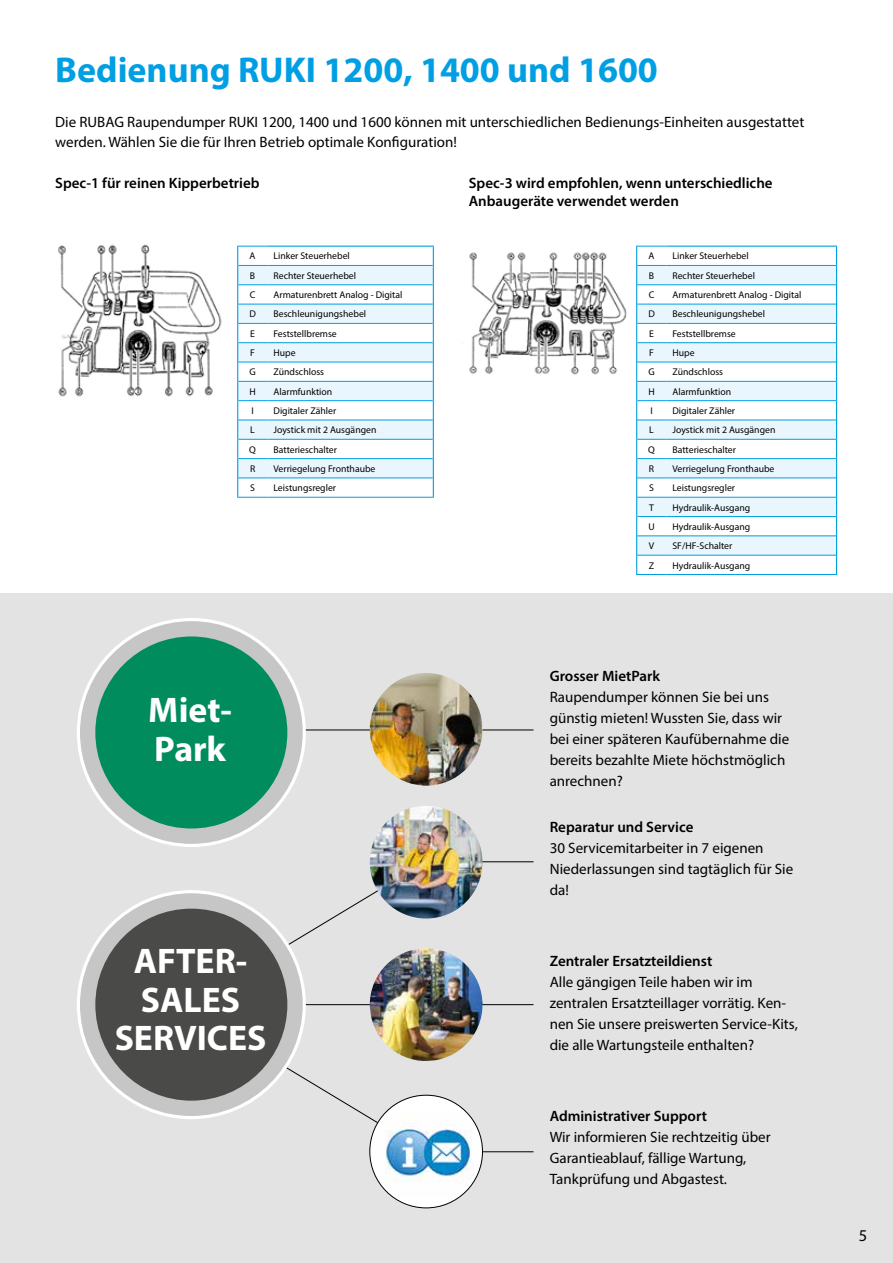
<style>
.page{position:relative;width:893px;height:1263px;background:#fff}
.page>*{position:absolute;margin:0;border:0;box-sizing:border-box;transform-origin:0 0}
.t1{font:700 36px "Myriad Pro";color:#009fe3}
.t2{font:700 35.7px/38.2px "Myriad Pro";color:#fff;text-align:center}
.t3{font:16.5px "Myriad Pro";color:#000}
.t4{font:15px/21px "Myriad Pro";color:#000}
.t5{font:600 15px/18px "Myriad Pro";color:#000}
.t6{font:9.75px "Myriad Pro";color:#000}
</style>
<div class="page">
<img style="left:58px;top:244px;width:184px;height:153px">
<img style="left:469px;top:245px;width:171px;height:130px">
<div style="left:0;top:593px;width:893px;height:670px;background:#e3e3e3"></div>
<hr style="left:425px;top:861px;width:108px;height:1px;background:#000">
<hr style="left:186px;top:1004px;width:347px;height:1px;background:#000">
<svg style="left:179px;top:861px;width:248px;height:292px"></svg>
<hr style="left:425px;top:1151px;width:108px;height:1px;background:#000">
<div style="left:78px;top:892px;width:226px;height:225px;background:#c6c6c6;border-radius:50%"></div>
<div style="left:95px;top:909px;width:192px;height:192px;background:#4a4a49;border-radius:50%"></div>
<img style="left:370px;top:806px;width:112px;height:112px;border-radius:56px">
<img style="left:370px;top:948px;width:112px;height:113px;border-radius:56px">
<div style="left:370px;top:1095px;width:112px;height:113px;background:#fff;border-radius:50%"></div>
<img style="left:370px;top:1113px;width:112px;height:84px">
<hr style="left:259px;top:730px;width:274px;height:1px;background:#000">
<img style="left:370px;top:673px;width:112px;height:113px;border-radius:56px">
<hr style="left:237px;top:497px;width:30px;height:1px;background:#009fe3">
<hr style="left:267px;top:497px;width:167px;height:1px;background:#009fe3">
<svg style="left:237px;top:246px;width:197px;height:251px"></svg>
<svg style="left:666px;top:266px;width:170px;height:289px;fill:#eaf6fe"></svg>
<hr style="left:666px;top:265px;width:170px;height:1px;background:#009fe3">
<hr style="left:666px;top:284px;width:170px;height:1px;background:#009fe3">
<hr style="left:666px;top:304px;width:170px;height:1px;background:#009fe3">
<hr style="left:666px;top:323px;width:170px;height:1px;background:#009fe3">
<hr style="left:666px;top:342px;width:170px;height:1px;background:#009fe3">
<hr style="left:666px;top:362px;width:170px;height:1px;background:#009fe3">
<hr style="left:666px;top:381px;width:170px;height:1px;background:#009fe3">
<hr style="left:666px;top:400px;width:170px;height:1px;background:#009fe3">
<hr style="left:666px;top:420px;width:170px;height:1px;background:#009fe3">
<hr style="left:666px;top:439px;width:170px;height:1px;background:#009fe3">
<hr style="left:666px;top:458px;width:170px;height:1px;background:#009fe3">
<hr style="left:666px;top:477px;width:170px;height:1px;background:#009fe3">
<hr style="left:666px;top:497px;width:170px;height:1px;background:#009fe3">
<hr style="left:666px;top:516px;width:170px;height:1px;background:#009fe3">
<hr style="left:666px;top:535px;width:170px;height:1px;background:#009fe3">
<hr style="left:666px;top:555px;width:170px;height:1px;background:#009fe3">
<hr style="left:636px;top:574px;width:30px;height:1px;background:#009fe3">
<hr style="left:666px;top:574px;width:171px;height:1px;background:#009fe3">
<svg style="left:636px;top:246px;width:30px;height:328px"></svg>
<hr style="left:666px;top:246px;width:171px;height:1px;background:#009fe3">
<svg style="left:836px;top:247px;width:1px;height:327px"></svg>
<div style="left:78px;top:619px;width:226px;height:226px;background:#c6c6c6;border-radius:50%"></div>
<div style="left:95px;top:636px;width:192px;height:192px;background:#008c5d;border-radius:50%"></div>
<h1 class="t1" style="left:55px;top:47px;width:604px">Bedienung RUKI 1200, 1400 und 1600</h1>
<p class="t4" style="left:55px;top:112px;width:751px;line-height:19.5px">Die RUBAG Raupendumper RUKI 1200, 1400 und 1600 können mit unterschiedlichen Bedienungs-Einheiten ausgestattet werden. Wählen Sie die für Ihren Betrieb optimale Konfiguration!</p>
<p class="t5" style="left:55px;top:173px;width:206px">Spec-1 für reinen Kipperbetrieb</p>
<p class="t5" style="left:469px;top:173px;width:305px">Spec-3 wird empfohlen, wenn unterschiedliche<br>Anbaugeräte verwendet werden</p>
<p class="t6" style="left:250px;top:250px;width:7px">A</p>
<p class="t6" style="left:273px;top:250px;width:78px">Linker Steuerhebel</p>
<p class="t6" style="left:250px;top:269px;width:7px">B</p>
<p class="t6" style="left:273px;top:269px;width:84px">Rechter Steuerhebel</p>
<p class="t6" style="left:250px;top:289px;width:7px">C</p>
<p class="t6" style="left:273px;top:289px;width:130px">Armaturenbrett Analog - Digital</p>
<p class="t6" style="left:249px;top:308px;width:8px">D</p>
<p class="t6" style="left:273px;top:308px;width:94px">Beschleunigungshebel</p>
<p class="t6" style="left:250px;top:327px;width:6px">E</p>
<p class="t6" style="left:273px;top:327px;width:65px">Feststellbremse</p>
<p class="t6" style="left:250px;top:347px;width:6px">F</p>
<p class="t6" style="left:273px;top:347px;width:24px">Hupe</p>
<p class="t6" style="left:249px;top:366px;width:8px">G</p>
<p class="t6" style="left:273px;top:366px;width:52px">Zündschloss</p>
<p class="t6" style="left:249px;top:385px;width:8px">H</p>
<p class="t6" style="left:273px;top:385px;width:60px">Alarmfunktion</p>
<p class="t6" style="left:251px;top:405px;width:4px">I</p>
<p class="t6" style="left:273px;top:405px;width:64px">Digitaler Zähler</p>
<p class="t6" style="left:250px;top:424px;width:6px">L</p>
<p class="t6" style="left:273px;top:424px;width:104px">Joystick mit 2 Ausgängen</p>
<p class="t6" style="left:249px;top:443px;width:8px">Q</p>
<p class="t6" style="left:273px;top:443px;width:65px">Batterieschalter</p>
<p class="t6" style="left:250px;top:463px;width:7px">R</p>
<p class="t6" style="left:273px;top:463px;width:104px">Verriegelung Fronthaube</p>
<p class="t6" style="left:250px;top:482px;width:6px">S</p>
<p class="t6" style="left:273px;top:482px;width:64px">Leistungsregler</p>
<h2 class="t2" style="left:148px;top:690px;width:85px;text-align:left">Miet-<br>Park</h2>
<h2 class="t2" style="left:115px;top:941px;width:153px">AFTER-<br>SALES<br>SERVICES</h2>
<p class="t6" style="left:649px;top:250px;width:7px">A</p>
<p class="t6" style="left:672px;top:250px;width:78px">Linker Steuerhebel</p>
<p class="t6" style="left:649px;top:269px;width:7px">B</p>
<p class="t6" style="left:672px;top:269px;width:84px">Rechter Steuerhebel</p>
<p class="t6" style="left:649px;top:289px;width:7px">C</p>
<p class="t6" style="left:672px;top:289px;width:130px">Armaturenbrett Analog - Digital</p>
<p class="t6" style="left:648px;top:308px;width:8px">D</p>
<p class="t6" style="left:672px;top:308px;width:94px">Beschleunigungshebel</p>
<p class="t6" style="left:649px;top:327px;width:6px">E</p>
<p class="t6" style="left:672px;top:327px;width:65px">Feststellbremse</p>
<p class="t6" style="left:649px;top:347px;width:6px">F</p>
<p class="t6" style="left:672px;top:347px;width:24px">Hupe</p>
<p class="t6" style="left:648px;top:366px;width:8px">G</p>
<p class="t6" style="left:672px;top:366px;width:52px">Zündschloss</p>
<p class="t6" style="left:648px;top:385px;width:8px">H</p>
<p class="t6" style="left:672px;top:385px;width:60px">Alarmfunktion</p>
<p class="t6" style="left:650px;top:405px;width:4px">I</p>
<p class="t6" style="left:672px;top:405px;width:64px">Digitaler Zähler</p>
<p class="t6" style="left:649px;top:424px;width:6px">L</p>
<p class="t6" style="left:672px;top:424px;width:104px">Joystick mit 2 Ausgängen</p>
<p class="t6" style="left:648px;top:443px;width:8px">Q</p>
<p class="t6" style="left:672px;top:443px;width:65px">Batterieschalter</p>
<p class="t6" style="left:649px;top:463px;width:7px">R</p>
<p class="t6" style="left:672px;top:463px;width:104px">Verriegelung Fronthaube</p>
<p class="t6" style="left:649px;top:482px;width:6px">S</p>
<p class="t6" style="left:672px;top:482px;width:64px">Leistungsregler</p>
<p class="t6" style="left:649px;top:501px;width:6px">T</p>
<p class="t6" style="left:672px;top:501px;width:79px">Hydraulik-Ausgang</p>
<p class="t6" style="left:648px;top:521px;width:8px">U</p>
<p class="t6" style="left:672px;top:521px;width:79px">Hydraulik-Ausgang</p>
<p class="t6" style="left:649px;top:540px;width:7px">V</p>
<p class="t6" style="left:672px;top:540px;width:61px">SF/HF-Schalter</p>
<p class="t6" style="left:649px;top:559px;width:7px">Z</p>
<p class="t6" style="left:672px;top:559px;width:79px">Hydraulik-Ausgang</p>
<p class="t5" style="left:550px;top:667px;width:112px">Grosser MietPark</p>
<p class="t4" style="left:550px;top:686px;width:241px">Raupendumper können Sie bei uns günstig mieten! Wussten Sie, dass wir bei einer späteren Kaufübernahme die bereits bezahlte Miete höchstmöglich anrechnen?</p>
<p class="t5" style="left:550px;top:817px;width:145px">Reparatur und Service</p>
<p class="t4" style="left:550px;top:837px;width:245px">30 Servicemitarbeiter in 7 eigenen<br>Niederlassungen sind tagtäglich für Sie da!</p>
<p class="t5" style="left:550px;top:951px;width:164px">Zentraler Ersatzteildienst</p>
<p class="t4" style="left:550px;top:971px;width:250px">Alle gängigen Teile haben wir im zentralen Ersatzteillager vorrätig. Ken&shy;nen Sie unsere preiswerten Service-Kits, die alle Wartungsteile enthalten?</p>
<p class="t5" style="left:550px;top:1107px;width:159px">Administrativer Support</p>
<p class="t4" style="left:550px;top:1126px;width:222px">Wir informieren Sie rechtzeitig über<br>Garantieablauf, fällige Wartung,<br>Tankprüfung und Abgastest.</p>
<p class="t3" style="left:859px;top:1225px;width:10px">5</p>
</div>
